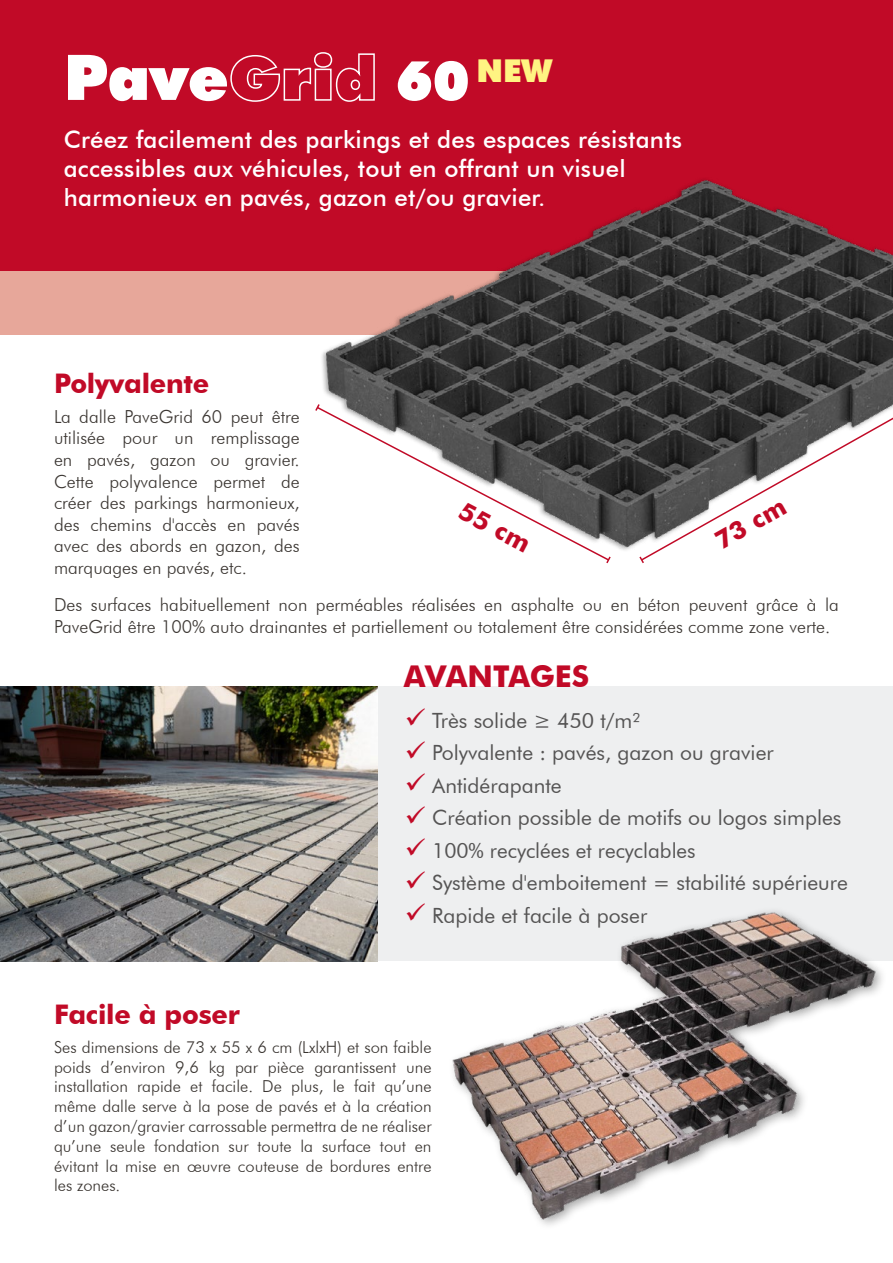
<style>
.page{position:relative;width:893px;height:1263px;background:#fff}
.page>*{position:absolute;margin:0;border:0;box-sizing:border-box;transform-origin:0 0}
.t1{font:900 63px "Futura BT";color:#fff}
.t2{font:700 30px "Futura BT";letter-spacing:-.01em;color:#c10a27}
.t3{font:700 27px "Futura BT";letter-spacing:-.01em;color:#c10a27}
.t4{font:700 25.5px "Futura BT";color:#c10a27}
.t5{font:500 24px/28.8px "Futura BT";letter-spacing:.01em;color:#fff}
.t6{font:21px "Futura BT";color:#555454}
.t7{font:300 18px/21.6px "Futura BT";color:#3a3531;text-align:justify}
.t8{font:300 16.5px/19.8px "Futura BT";color:#3a3531;text-align:justify}
.s1{font-size:60.45px}
.s2{font-size:54px}
.s3{color:#c10a27}
</style>
<div class="page">
<div style="left:0;top:686px;width:893px;height:275px;background:#eeeff0"></div>
<div style="left:0;top:0;width:893px;height:280px;background:#c10a27"></div>
<div style="left:0;top:272px;width:893px;height:63px;background:#e7a79a"></div>
<img style="left:0;top:686px;width:378px;height:275px">
<div style="left:448px;top:907px;width:439px;height:323px;background:#000;opacity:.35"></div>
<img style="left:449px;top:907px;width:432px;height:313px">
<img style="left:323px;top:179px;width:570px;height:371px">
<svg style="left:321px;top:405px;width:289px;height:154px"></svg>
<svg style="left:315px;top:404px;width:6px;height:7px"></svg>
<svg style="left:605px;top:555px;width:6px;height:9px"></svg>
<svg style="left:640px;top:349px;width:253px;height:210px"></svg>
<svg style="left:639px;top:555px;width:6px;height:9px"></svg>
<h1 class="t1" style="left:64px;top:39px;width:490px">Pave<span class="s1">Grid</span> <span class="s2">60</span> <sup>NEW</sup></h1>
<h3 class="t5" style="left:64px;top:125px;width:620px">Créez facilement des parkings et des espaces résistants accessibles aux véhicules, tout en offrant un visuel harmonieux en pavés, gazon et/ou gravier.</h3>
<h3 class="t3" style="left:54px;top:367px;width:157px">Polyvalente</h3>
<p class="t7" style="left:54px;top:405px;width:247px">La dalle PaveGrid 60 peut être utilisée pour un remplissage en pavés, gazon ou gravier.<br>Cette polyvalence permet de créer des parkings harmonieux, des chemins d'accès en pavés avec des abords en gazon, des marquages en pavés, etc.</p>
<h3 class="t4" style="left:468px;top:495px;width:78px;rotate:28deg">55 cm</h3>
<h3 class="t4" style="left:709px;top:529px;width:78px;rotate:-30deg">73 cm</h3>
<p class="t7" style="left:54px;top:594px;width:786px">Des surfaces habituellement non perméables réalisées en asphalte ou en béton peuvent grâce à la<br>PaveGrid être 100% auto drainantes et partiellement ou totalement être considérées comme zone verte.</p>
<h2 class="t2" style="left:404px;top:658px;width:187px">AVANTAGES</h2>
<p class="t6" style="left:405px;top:708px;width:237px"><span class="s3">✓</span> Très solide ≥ 450 t/m²</p>
<p class="t6" style="left:405px;top:740px;width:371px"><span class="s3">✓</span> Polyvalente : pavés, gazon ou gravier</p>
<p class="t6" style="left:405px;top:773px;width:158px"><span class="s3">✓</span> Antidérapante</p>
<p class="t6" style="left:405px;top:805px;width:438px"><span class="s3">✓</span> Création possible de motifs ou logos simples</p>
<p class="t6" style="left:405px;top:838px;width:292px"><span class="s3">✓</span> 100% recyclées et recyclables</p>
<p class="t6" style="left:405px;top:870px;width:445px"><span class="s3">✓</span> Système d'emboitement = stabilité supérieure</p>
<p class="t6" style="left:405px;top:903px;width:244px"><span class="s3">✓</span> Rapide et facile à poser</p>
<h3 class="t3" style="left:54px;top:998px;width:187px">Facile à poser</h3>
<p class="t8" style="left:54px;top:1037px;width:379px">Ses dimensions de 73 x 55 x 6 cm (LxlxH) et son faible poids d’environ 9,6 kg par pièce garantissent une installation rapide et facile. De plus, le fait qu’une même dalle serve à la pose de pavés et à la création d’un gazon/gravier carrossable permettra de ne réaliser qu’une seule fondation sur toute la surface tout en évitant la mise en œuvre couteuse de bordures entre les zones.</p>
</div>
